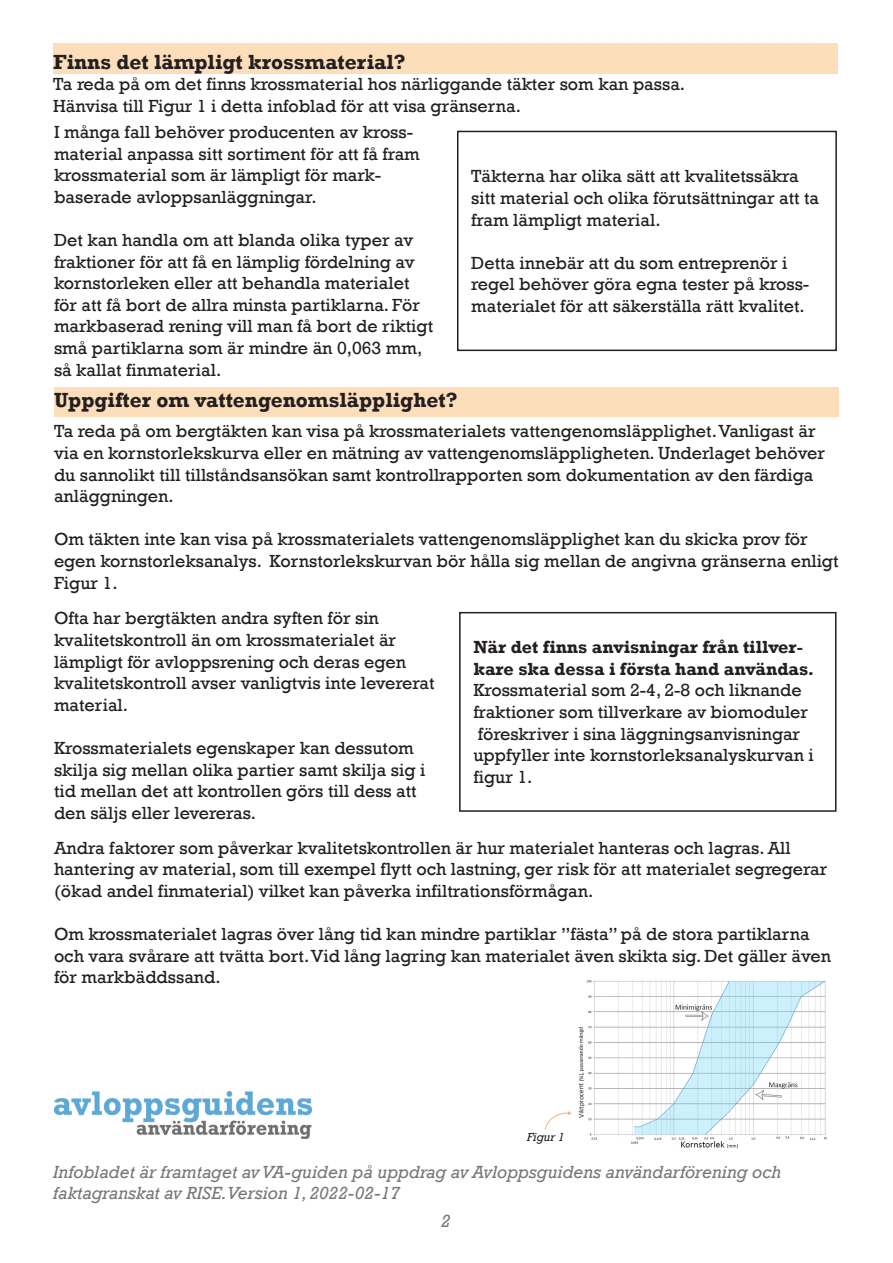
<style>
.page{position:relative;width:893px;height:1263px;background:#fff}
.page>*{position:absolute;margin:0;border:0;box-sizing:border-box;transform-origin:0 0}
.t1{font:700 21px "Rockwell";color:#231f20}
.t2{font:18px/21.6px "Rockwell";color:#231f20}
.t3{font:italic 18px/21.6px "Rockwell";color:#76787b}
.t4{font:700 18px/21.6px "Rockwell";color:#231f20}
.t5{font:italic 12px "Rockwell";color:#231f20}
</style>
<div class="page">
<div style="left:53px;top:43px;width:785px;height:30px;background:#fcdebb"></div>
<div style="left:54px;top:387px;width:785px;height:29px;background:#fcdebb"></div>
<div style="left:457px;top:131px;width:380px;height:220px;border:2px solid #231f20"></div>
<div style="left:459px;top:612px;width:377px;height:200px;border:2px solid #231f20"></div>
<img style="left:54px;top:1092px;width:257px;height:47px">
<img style="left:578px;top:980px;width:249px;height:169px">
<svg style="left:545px;top:1111px;width:27px;height:19px"></svg>
<p class="t1" style="left:53px;top:49px;width:354px">Finns det lämpligt krossmaterial?</p>
<p class="t2" style="left:53px;top:74px;width:633px">Ta reda på om det finns krossmaterial hos närliggande täkter som kan passa.</p>
<p class="t2" style="left:53px;top:95px;width:469px">Hänvisa till Figur 1 i detta infoblad för att visa gränserna.</p>
<p class="t2" style="left:54px;top:121px;width:367px">I många fall behöver producenten av kross&shy;material anpassa sitt sortiment för att få fram krossmaterial som är lämpligt för mark-</p>
<p class="t2" style="left:54px;top:186px;width:264px">baserade avloppsanläggningar.</p>
<p class="t2" style="left:54px;top:229px;width:381px">Det kan handla om att blanda olika typer av fraktioner för att få en lämplig fördelning av kornstorleken eller att behandla materialet för att få bort de allra minsta partiklarna. För markbaserad rening vill man få bort de riktigt små partiklarna som är mindre än 0,063 mm, så kallat finmaterial.</p>
<p class="t1" style="left:54px;top:387px;width:405px">Uppgifter om vattengenomsläpplighet?</p>
<p class="t2" style="left:471px;top:166px;width:349px">Täkterna har olika sätt att kvalitetssäkra sitt material och olika förutsättningar att ta fram lämpligt material.</p>
<p class="t2" style="left:471px;top:252px;width:340px">Detta innebär att du som entreprenör i regel behöver göra egna tester på kross&shy;materialet för att säkerställa rätt kvalitet.</p>
<p class="t2" style="left:54px;top:421px;width:772px">Ta reda på om bergtäkten kan visa på krossmaterialets vattengenomsläpplighet. Vanligast är via en kornstorlekskurva eller en mätning av vattengenomsläppligheten. Underlaget behöver du sannolikt till tillståndsansökan samt kontrollrapporten som dokumentation av den färdiga anläggningen.</p>
<p class="t2" style="left:54px;top:529px;width:786px">Om täkten inte kan visa på krossmaterialets vattengenomsläpplighet kan du skicka prov för egen kornstorleksanalys. Kornstorlekskurvan bör hålla sig mellan de angivna gränserna enligt<br>Figur 1.</p>
<p class="t2" style="left:54px;top:608px;width:382px">Ofta har bergtäkten andra syften för sin kvalitetskontroll än om krossmaterialet är lämpligt för avloppsrening och deras egen kvalitetskontroll avser vanligtvis inte levererat material.</p>
<p class="t2" style="left:54px;top:737px;width:373px">Krossmaterialets egenskaper kan dessutom skilja sig mellan olika partier samt skilja sig i tid mellan det att kontrollen görs till dess att den säljs eller levereras.</p>
<p class="t4" style="left:473px;top:636px;width:342px">När det finns anvisningar från tillver&shy;kare ska dessa i första hand användas.</p>
<p class="t2" style="left:473px;top:680px;width:336px">Krossmaterial som 2-4, 2-8 och liknande fraktioner som tillverkare av biomoduler</p>
<p class="t2" style="left:473px;top:723px;width:342px">föreskriver i sina läggningsanvisningar uppfyller inte kornstorleksanalyskurvan i figur 1.</p>
<p class="t2" style="left:54px;top:837px;width:775px">Andra faktorer som påverkar kvalitetskontrollen är hur materialet hanteras och lagras. All hantering av material, som till exempel flytt och lastning, ger risk för att materialet segregerar (ökad andel finmaterial) vilket kan påverka infiltrationsförmågan.</p>
<p class="t2" style="left:54px;top:923px;width:778px">Om krossmaterialet lagras över lång tid kan mindre partiklar ”fästa” på de stora partiklarna och vara svårare att tvätta bort. Vid lång lagring kan materialet även skikta sig. Det gäller även för markbäddssand.</p>
<p class="t5" style="left:527px;top:1130px;width:39px">Figur 1</p>
<p class="t3" style="left:53px;top:1161px;width:730px">Infobladet är framtaget av VA-guiden på uppdrag av Avloppsguidens användarförening och faktagranskat av RISE.Version 1, 2022-02-17</p>
<p class="t3" style="left:441px;top:1210px;width:11px">2</p>
</div>
